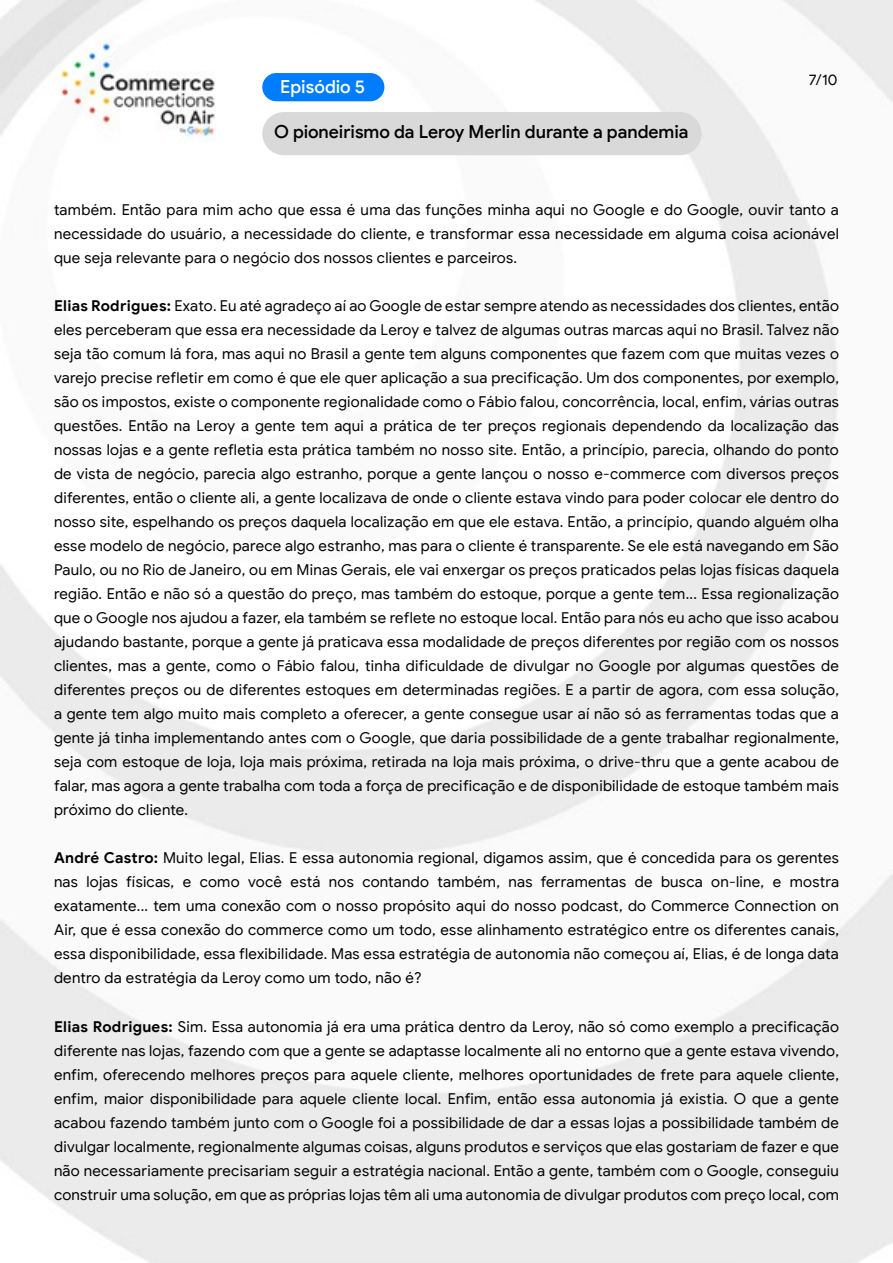
<style>
.page{position:relative;width:893px;height:1263px;background:#fff}
.page>*{position:absolute;margin:0;border:0;box-sizing:border-box;transform-origin:0 0}
.t1{font:500 18px "Google Sans Display";color:#000}
.t2{font:500 18px "Google Sans Display";color:#fff}
.t3{font:15px/24px "Google Sans";letter-spacing:.015em;color:#000;text-align:justify}
.t4{font:15px "Google Sans Display";color:#000}
.s1{font-weight:700}
</style>
<div class="page">
<img style="left:0;top:0;width:893px;height:1263px">
<div style="left:262px;top:73px;width:122px;height:28px;background:#007dff;border-radius:14px"></div>
<div style="left:262px;top:112px;width:440px;height:43px;background:#d9d9d9;border-radius:22px"></div>
<p class="t2" style="left:280px;top:76px;width:86px">Episódio 5</p>
<p class="t1" style="left:274px;top:121px;width:416px">O pioneirismo da Leroy Merlin durante a pandemia</p>
<p class="t4" style="left:809px;top:70px;width:30px">7/10</p>
<p class="t3" style="left:54px;top:198px;width:786px">também. Então para mim acho que essa é uma das funções minha aqui no Google e do Google, ouvir tanto a necessidade do usuário, a necessidade do cliente, e transformar essa necessidade em alguma coisa acionável que seja relevante para o negócio dos nossos clientes e parceiros.</p>
<p class="t3" style="left:54px;top:294px;width:786px"><span class="s1">Elias Rodrigues:</span> Exato. Eu até agradeço aí ao Google de estar sempre atendo as necessidades dos clientes, então eles perceberam que essa era necessidade da Leroy e talvez de algumas outras marcas aqui no Brasil. Talvez não seja tão comum lá fora, mas aqui no Brasil a gente tem alguns componentes que fazem com que muitas vezes o varejo precise refletir em como é que ele quer aplicação a sua precificação. Um dos componentes, por exemplo, são os impostos, existe o componente regionalidade como o Fábio falou, concorrência, local, enfim, várias outras questões. Então na Leroy a gente tem aqui a prática de ter preços regionais dependendo da localização das nossas lojas e a gente refletia esta prática também no nosso site. Então, a princípio, parecia, olhando do ponto de vista de negócio, parecia algo estranho, porque a gente lançou o nosso e-commerce com diversos preços diferentes, então o cliente ali, a gente localizava de onde o cliente estava vindo para poder colocar ele dentro do nosso site, espelhando os preços daquela localização em que ele estava. Então, a princípio, quando alguém olha esse modelo de negócio, parece algo estranho, mas para o cliente é transparente. Se ele está navegando em São Paulo, ou no Rio de Janeiro, ou em Minas Gerais, ele vai enxergar os preços praticados pelas lojas físicas daquela região. Então e não só a questão do preço, mas também do estoque, porque a gente tem... Essa regionalização que o Google nos ajudou a fazer, ela também se reflete no estoque local. Então para nós eu acho que isso acabou ajudando bastante, porque a gente já praticava essa modalidade de preços diferentes por região com os nossos clientes, mas a gente, como o Fábio falou, tinha dificuldade de divulgar no Google por algumas questões de diferentes preços ou de diferentes estoques em determinadas regiões. E a partir de agora, com essa solução, a gente tem algo muito mais completo a oferecer, a gente consegue usar aí não só as ferramentas todas que a gente já tinha implementando antes com o Google, que daria possibilidade de a gente trabalhar regionalmente, seja com estoque de loja, loja mais próxima, retirada na loja mais próxima, o drive-thru que a gente acabou de falar, mas agora a gente trabalha com toda a força de precificação e de disponibilidade de estoque também mais próximo do cliente.</p>
<p class="t3" style="left:54px;top:846px;width:786px"><span class="s1">André Castro:</span> Muito legal, Elias. E essa autonomia regional, digamos assim, que é concedida para os gerentes nas lojas físicas, e como você está nos contando também, nas ferramentas de busca on-line, e mostra exatamente... tem uma conexão com o nosso propósito aqui do nosso podcast, do Commerce Connection on Air, que é essa conexão do commerce como um todo, esse alinhamento estratégico entre os diferentes canais, essa disponibilidade, essa flexibilidade. Mas essa estratégia de autonomia não começou aí, Elias, é de longa data dentro da estratégia da Leroy como um todo, não é?</p>
<p class="t3" style="left:54px;top:1014px;width:786px"><span class="s1">Elias Rodrigues:</span> Sim. Essa autonomia já era uma prática dentro da Leroy, não só como exemplo a precificação diferente nas lojas, fazendo com que a gente se adaptasse localmente ali no entorno que a gente estava vivendo, enfim, oferecendo melhores preços para aquele cliente, melhores oportunidades de frete para aquele cliente, enfim, maior disponibilidade para aquele cliente local. Enfim, então essa autonomia já existia. O que a gente acabou fazendo também junto com o Google foi a possibilidade de dar a essas lojas a possibilidade também de divulgar localmente, regionalmente algumas coisas, alguns produtos e serviços que elas gostariam de fazer e que não necessariamente precisariam seguir a estratégia nacional. Então a gente, também com o Google, conseguiu construir uma solução, em que as próprias lojas têm ali uma autonomia de divulgar produtos com preço local, com</p>
</div>
